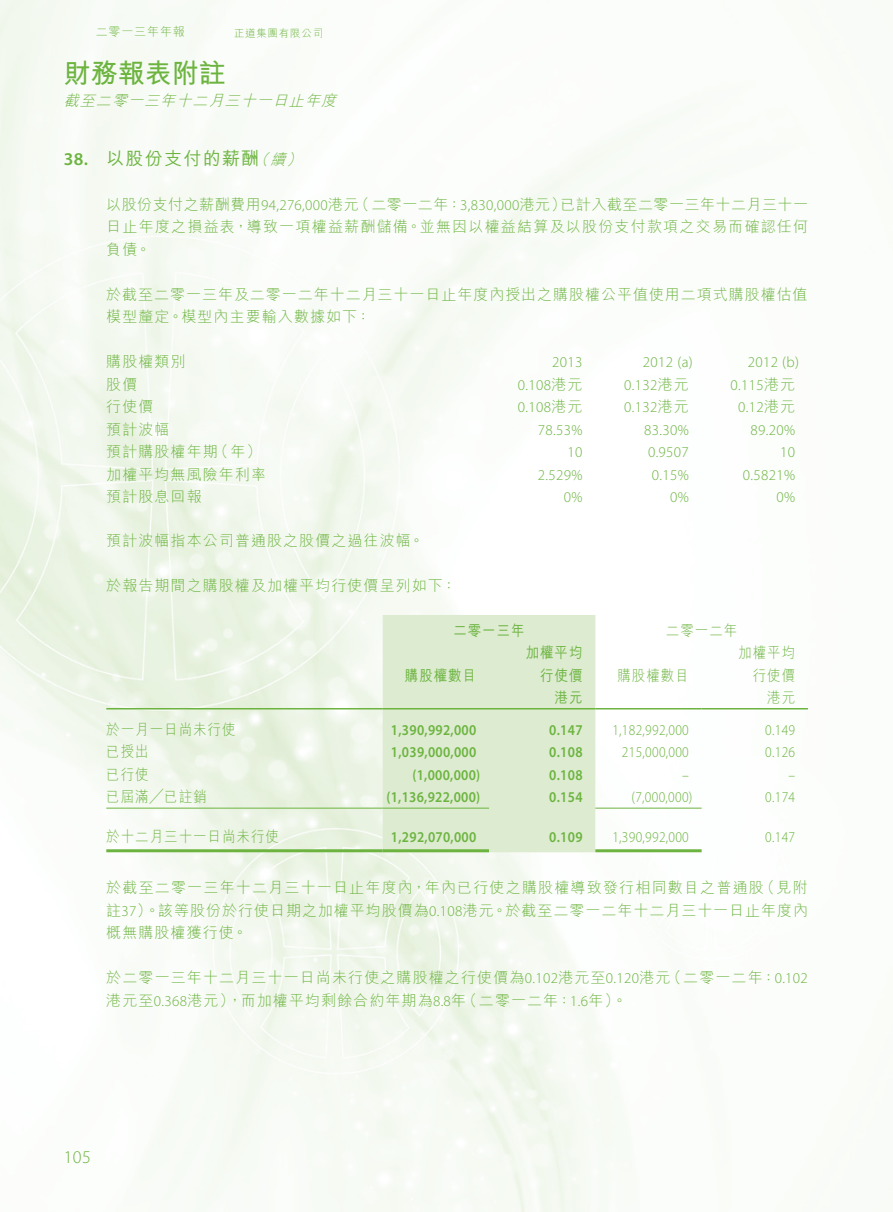
<style>
.page{position:relative;width:893px;height:1212px;background:#fff}
.page>*{position:absolute;margin:0;border:0;box-sizing:border-box;transform-origin:0 0}
.t1{font:700 27px "M Hei HK";color:#6cb43f}
.Heading_1{font:500 18px "M Hei HK";letter-spacing:.07em;color:#6cb43f}
.t2{font:300 18px "Myriad Pro";color:#6cb43f}
.Heading_1-2{font:600 18px "Myriad Pro";color:#6cb43f}
.Body_Text{font:300 15px/22.5px "M Hei HK";letter-spacing:.07em;color:#6cb43f}
.Body_Text-2{font:300 15px "Myriad Pro";letter-spacing:.02em;color:#6cb43f}
.Body_Text-3{font:600 15px "Myriad Pro";letter-spacing:.02em;color:#6cb43f;scale:.9 1}
.Body_Text-4{font:300 15px "Myriad Pro";letter-spacing:.02em;color:#6cb43f;scale:.9 1}
.Body_Text-5{font:300 15px "M Hei HK";letter-spacing:.07em;color:#6cb43f;scale:.9 1}
.Heading_1-3{font:italic 300 15px "M Hei HK";color:#6cb43f}
.Body_Text-6{font:500 15px "M Hei HK";letter-spacing:.07em;color:#6cb43f;scale:.9 1}
.Body_Text-7{font:300 15px "M Hei HK";letter-spacing:.035em;color:#6cb43f}
.t3{font:300 12px "M Hei HK";letter-spacing:.07em;color:#6cb43f}
.t4{font:300 10.5px "M Hei HK";letter-spacing:.07em;color:#6cb43f}
.s1{font-family:"Myriad Pro"}
.s2{font-family:"M Hei HK"}
</style>
<div class="page">
<img style="left:0;top:0;width:808px;height:1212px">
<div style="left:383px;top:615px;width:212px;height:237px;background:#ddebd1"></div>
<hr style="left:106px;top:708px;width:277px;height:1px;background:#6cb43f">
<hr style="left:383px;top:708px;width:106px;height:1px;background:#6cb43f">
<hr style="left:489px;top:708px;width:106px;height:1px;background:#6cb43f">
<hr style="left:595px;top:708px;width:107px;height:1px;background:#6cb43f">
<hr style="left:702px;top:708px;width:106px;height:1px;background:#6cb43f">
<hr style="left:106px;top:808px;width:277px;height:1px;background:#6cb43f">
<hr style="left:383px;top:808px;width:106px;height:1px;background:#6cb43f">
<hr style="left:595px;top:808px;width:107px;height:1px;background:#6cb43f">
<hr style="left:106px;top:849px;width:277px;height:3px;background:#6cb43f">
<hr style="left:383px;top:849px;width:106px;height:3px;background:#6cb43f">
<hr style="left:595px;top:849px;width:107px;height:3px;background:#6cb43f">
<p class="t3" style="left:96px;top:26px;width:91px">二零一三年年報</p>
<p class="t4" style="left:234px;top:28px;width:91px">正道集團有限公司</p>
<h1 class="t1" style="left:64px;top:54px;width:163px">財務報表附註</h1>
<p class="Heading_1-3" style="left:64px;top:93px;width:278px">截至二零一三年十二月三十一日止年度</p>
<p class="Heading_1-2" style="left:64px;top:147px;width:26px">38.</p>
<p class="Heading_1" style="left:106px;top:145px;width:154px">以股份支付的薪酬</p>
<p class="Heading_1-3" style="left:254px;top:152px;width:37px">（續</p>
<p class="Heading_1-3" style="left:286px;top:152px;width:20px">(</p>
<p class="Body_Text" style="left:106px;top:193px;width:703px">以股份支付之薪酬費用<span class="s1">94,276,000</span>港元<br>日止年度之損益表，導致一項權益薪酬儲備。並無因以權益結算及以股份支付款項之交易而確認任何負債。</p>
<p class="Body_Text" style="left:106px;top:283px;width:703px">於截至二零一三年及二零一二年十二月三十一日止年度內授出之購股權公平值使用二項式購股權估值模型釐定。模型內主要輸入數據如下：</p>
<p class="Body_Text-2" style="left:748px;top:353px;width:53px">2012 (b(</p>
<p class="Body_Text" style="left:354px;top:193px;width:213px">（二零一二年：<span class="s1">3,830,000</span>港元）</p>
<p class="Body_Text-7" style="left:561px;top:197px;width:249px">已計入截至二零一三年十二月三十一</p>
<p class="Body_Text" style="left:106px;top:350px;width:81px">購股權類別</p>
<p class="Body_Text-2" style="left:643px;top:353px;width:51px">2012 )a(</p>
<p class="Body_Text-2" style="left:552px;top:353px;width:32px">2013</p>
<p class="Body_Text" style="left:106px;top:373px;width:33px">股價</p>
<p class="Body_Text-2" style="left:518px;top:376px;width:66px">0.108<span class="s2">港元</span></p>
<p class="Body_Text-2" style="left:624px;top:376px;width:66px">0.132<span class="s2">港元</span></p>
<p class="Body_Text-2" style="left:731px;top:376px;width:66px">0.115<span class="s2">港元</span></p>
<p class="Body_Text" style="left:106px;top:395px;width:49px">行使價</p>
<p class="Body_Text-2" style="left:518px;top:398px;width:66px">0.108<span class="s2">港元</span></p>
<p class="Body_Text-2" style="left:624px;top:398px;width:66px">0.132<span class="s2">港元</span></p>
<p class="Body_Text-2" style="left:738px;top:398px;width:58px">0.12<span class="s2">港元</span></p>
<p class="Body_Text" style="left:106px;top:418px;width:65px">預計波幅</p>
<p class="Body_Text-2" style="left:538px;top:421px;width:46px">78.53%</p>
<p class="Body_Text-2" style="left:644px;top:421px;width:46px">83.30%</p>
<p class="Body_Text-2" style="left:751px;top:421px;width:46px">89.20%</p>
<p class="Body_Text" style="left:214px;top:440px;width:49px">（年(</p>
<p class="Body_Text" style="left:106px;top:440px;width:113px">預計購股權年期</p>
<p class="Body_Text-2" style="left:568px;top:443px;width:16px">10</p>
<p class="Body_Text-2" style="left:648px;top:443px;width:42px">0.9507</p>
<p class="Body_Text-2" style="left:780px;top:443px;width:16px">10</p>
<p class="Body_Text" style="left:106px;top:463px;width:161px">加權平均無風險年利率</p>
<p class="Body_Text-2" style="left:538px;top:466px;width:46px">2.529%</p>
<p class="Body_Text-2" style="left:652px;top:466px;width:38px">0.15%</p>
<p class="Body_Text-2" style="left:743px;top:466px;width:54px">0.5821%</p>
<p class="Body_Text" style="left:106px;top:485px;width:97px">預計股息回報</p>
<p class="Body_Text" style="left:106px;top:529px;width:319px">預計波幅指本公司普通股之股價之過往波幅。</p>
<p class="Body_Text" style="left:106px;top:574px;width:352px">於報告期間之購股權及加權平均行使價呈列如下：</p>
<p class="Body_Text-2" style="left:564px;top:488px;width:20px">0%</p>
<p class="Body_Text-2" style="left:670px;top:488px;width:20px">0%</p>
<p class="Body_Text-2" style="left:776px;top:488px;width:20px">0%</p>
<p class="Body_Text-6" style="left:453px;top:619px;width:81px">二零一三年</p>
<p class="Body_Text-6" style="left:405px;top:664px;width:81px">購股權數目</p>
<p class="Body_Text-6" style="left:526px;top:642px;width:65px">加權平均</p>
<p class="Body_Text-6" style="left:540px;top:664px;width:49px">行使價</p>
<p class="Body_Text-6" style="left:555px;top:687px;width:33px">港元</p>
<p class="Body_Text-5" style="left:666px;top:622px;width:81px">二零一二年</p>
<p class="Body_Text-5" style="left:617px;top:667px;width:81px">購股權數目</p>
<p class="Body_Text-5" style="left:738px;top:645px;width:65px">加權平均</p>
<p class="Body_Text-5" style="left:753px;top:667px;width:49px">行使價</p>
<p class="Body_Text-5" style="left:767px;top:690px;width:33px">港元</p>
<p class="Body_Text-5" style="left:106px;top:721px;width:145px">於一月一日尚未行使</p>
<p class="Body_Text-3" style="left:391px;top:720px;width:96px">1,390,992,000</p>
<p class="Body_Text-3" style="left:549px;top:720px;width:38px">0.147</p>
<p class="Body_Text-4" style="left:612px;top:720px;width:86px">1,182,992,000</p>
<p class="Body_Text-4" style="left:765px;top:720px;width:35px">0.149</p>
<p class="Body_Text-5" style="left:106px;top:744px;width:49px">已授出</p>
<p class="Body_Text-3" style="left:391px;top:742px;width:96px">1,039,000,000</p>
<p class="Body_Text-3" style="left:549px;top:742px;width:38px">0.108</p>
<p class="Body_Text-4" style="left:622px;top:743px;width:76px">215,000,000</p>
<p class="Body_Text-4" style="left:765px;top:743px;width:35px">0.126</p>
<p class="Body_Text-5" style="left:106px;top:766px;width:49px">已行使</p>
<p class="Body_Text-3" style="left:412px;top:765px;width:77px">)1,000,000(</p>
<p class="Body_Text-3" style="left:549px;top:765px;width:38px">0.108</p>
<p class="Body_Text-4" style="left:682px;top:765px;width:9px">–</p>
<p class="Body_Text-4" style="left:788px;top:765px;width:9px">–</p>
<p class="Body_Text-5" style="left:106px;top:789px;width:113px">已屆滿╱已註銷</p>
<p class="Body_Text-3" style="left:386px;top:787px;width:106px">)1,136,922,000(</p>
<p class="Body_Text-3" style="left:549px;top:787px;width:38px">0.154</p>
<p class="Body_Text-4" style="left:631px;top:788px;width:69px">)7,000,000(</p>
<p class="Body_Text-4" style="left:765px;top:788px;width:35px">0.174</p>
<p class="Body_Text-5" style="left:106px;top:829px;width:193px">於十二月三十一日尚未行使</p>
<p class="Body_Text-3" style="left:391px;top:827px;width:96px">1,292,070,000</p>
<p class="Body_Text-3" style="left:549px;top:827px;width:38px">0.109</p>
<p class="Body_Text-4" style="left:612px;top:828px;width:86px">1,390,992,000</p>
<p class="Body_Text-4" style="left:765px;top:828px;width:35px">0.147</p>
<p class="Body_Text" style="left:760px;top:876px;width:50px">（見附</p>
<p class="Body_Text" style="left:106px;top:876px;width:703px">於截至二零一三年十二月三十一日止年度內，年內已行使之購股權導致發行相同數目之普通股<br>註<span class="s1">37</span>）。該等股份於行使日期之加權平均股價為<span class="s1">0.108</span>港元。於截至二零一二年十二月三十一日止年度內概無購股權獲行使。</p>
<p class="Body_Text" style="left:666px;top:966px;width:143px">（二零一二年：<span class="s1">0.102</span></p>
<p class="Body_Text" style="left:462px;top:966px;width:210px;text-indent:-356px">於二零一三年十二月三十一日尚未行使之購股權之行使價為<span class="s1">0.102</span>港元至<span class="s1">0.120</span>港元（二零一二年：<span class="s1">1.6</span>年。(</p>
<p class="Body_Text" style="left:106px;top:989px;width:361px">港元至<span class="s1">0.368</span>港元，）而加權平均剩餘合約年期為<span class="s1">8.8</span>年</p>
<p class="t2" style="left:64px;top:1146px;width:29px">105</p>
</div>
